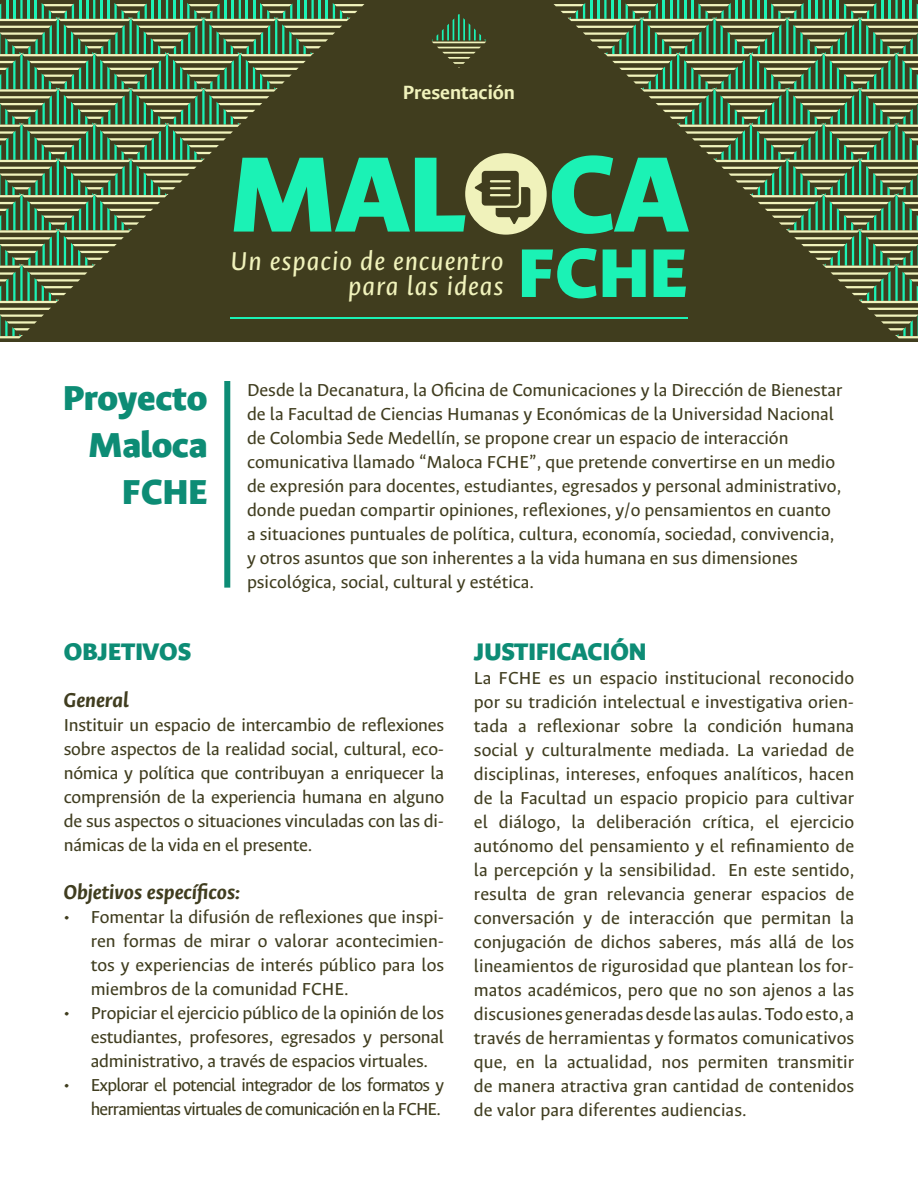
<style>
.page{position:relative;width:918px;height:1188px;background:#fff}
.page>*{position:absolute;margin:0;border:0;box-sizing:border-box;transform-origin:0 0}
.t1{font:900 120.75px "Ancizar Sans";color:#1bf2b5}
.t2{font:900 77.55px "Ancizar Sans";color:#1bf2b5}
.t3{font:900 39px/46.8px "Ancizar Sans";color:#0d8c75;text-align:right}
.t4{font:italic 29.1px/25px "Ancizar Sans";letter-spacing:.03em;color:#f0f2bb;text-align:right}
.t5{font:900 27px "Ancizar Sans";color:#0d8c75}
.t6{font:italic 700 22.5px "Ancizar Sans";color:#403d1f}
.t7{font:700 21.6px "Ancizar Sans";color:#f0f2bb}
.t8{font:19.5px/24px "Ancizar Sans";color:#403d1f;text-align:justify}
.t9{font:19.5px/24px "Ancizar Sans";letter-spacing:-.04em;color:#403d1f;text-align:right}
</style>
<div class="page">
<div style="left:224px;top:381px;width:6px;height:207px;background:#0d8c75"></div>
<div style="left:0;top:0;width:918px;height:342px;background:#403d1e"></div>
<svg style="left:0;top:0;width:364px;height:338px"></svg>
<svg style="left:554px;top:0;width:364px;height:338px"></svg>
<svg style="left:432px;top:14px;width:54px;height:54px"></svg>
<hr style="left:230px;top:317px;width:458px;height:1px;background:#1bf2b5">
<div style="left:465px;top:153px;width:82px;height:82px;background:#f0f2bb;border-radius:50%"></div>
<svg style="left:475px;top:171px;width:55px;height:53px"></svg>
<p class="t7" style="left:403px;top:81px;width:114px">Presentación</p>
<h1 class="t1" style="left:229px;top:126px;width:460px">MAL CA</h1>
<h3 class="t4" style="left:230px;top:248px;width:275px">Un espacio de encuentro para las ideas</h3>
<h2 class="t2" style="left:518px;top:229px;width:171px">FCHE</h2>
<h3 class="t3" style="left:63px;top:375px;width:146px">Proyecto<br>Maloca<br>FCHE</h3>
<p class="t8" style="left:247px;top:378px;width:597px;text-align:left">Desde la Decanatura, la Oficina de Comunicaciones y la Dirección de Bienestar de la Facultad de Ciencias Humanas y Económicas de la Universidad Nacional de Colombia Sede Medellín, se propone crear un espacio de interacción comunicativa llamado “Maloca FCHE”, que pretende convertirse en un medio de expresión para docentes, estudiantes, egresados y personal administrativo, donde puedan compartir opiniones, reflexiones, y/o pensamientos en cuanto a situaciones puntuales de política, cultura, economía, sociedad, convivencia, y otros asuntos que son inherentes a la vida humana en sus dimensiones psicológica, social, cultural y estética.</p>
<h3 class="t5" style="left:64px;top:636px;width:129px">OBJETIVOS</h3>
<p class="t6" style="left:64px;top:687px;width:67px">General</p>
<p class="t8" style="left:64px;top:713px;width:382px">Instituir un espacio de intercambio de reflexiones sobre aspectos de la realidad social, cultural, eco&shy;nómica y política que contribuyan a enriquecer la comprensión de la experiencia humana en alguno de sus aspectos o situaciones vinculadas con las di&shy;námicas de la vida en el presente.</p>
<p class="t6" style="left:64px;top:879px;width:178px">Objetivos específicos:</p>
<p class="t8" style="left:91px;top:905px;width:355px;text-indent:-27px">• Fomentar la difusión de reflexiones que inspi&shy;ren formas de mirar o valorar acontecimien&shy;tos y experiencias de interés público para los miembros de la comunidad FCHE.</p>
<p class="t8" style="left:91px;top:1001px;width:355px;text-indent:-27px">• Propiciar el ejercicio público de la opinión de los estudiantes, profesores, egresados y personal administrativo, a través de espacios virtuales.</p>
<p class="t9" style="left:64px;top:1073px;width:382px">• Explorar el potencial integrador de los formatos y herramientas virtuales de comunicación en la FCHE.</p>
<h3 class="t5" style="left:474px;top:636px;width:174px">JUSTIFICACIÓN</h3>
<p class="t8" style="left:474px;top:666px;width:382px">La FCHE es un espacio institucional reconocido por su tradición intelectual e investigativa orien&shy;tada a reflexionar sobre la condición humana social y culturalmente mediada. La variedad de disciplinas, intereses, enfoques analíticos, hacen de la Facultad un espacio propicio para cultivar el diálogo, la deliberación crítica, el ejercicio autónomo del pensamiento y el refinamiento de la percepción y la sensibilidad. En este sentido, resulta de gran relevancia generar espacios de conversación y de interacción que permitan la conjugación de dichos saberes, más allá de los lineamientos de rigurosidad que plantean los for&shy;matos académicos, pero que no son ajenos a las discusiones generadas desde las aulas. Todo esto, a través de herramientas y formatos comunicativos que, en la actualidad, nos permiten transmitir de manera atractiva gran cantidad de contenidos de valor para diferentes audiencias.</p>
</div>
